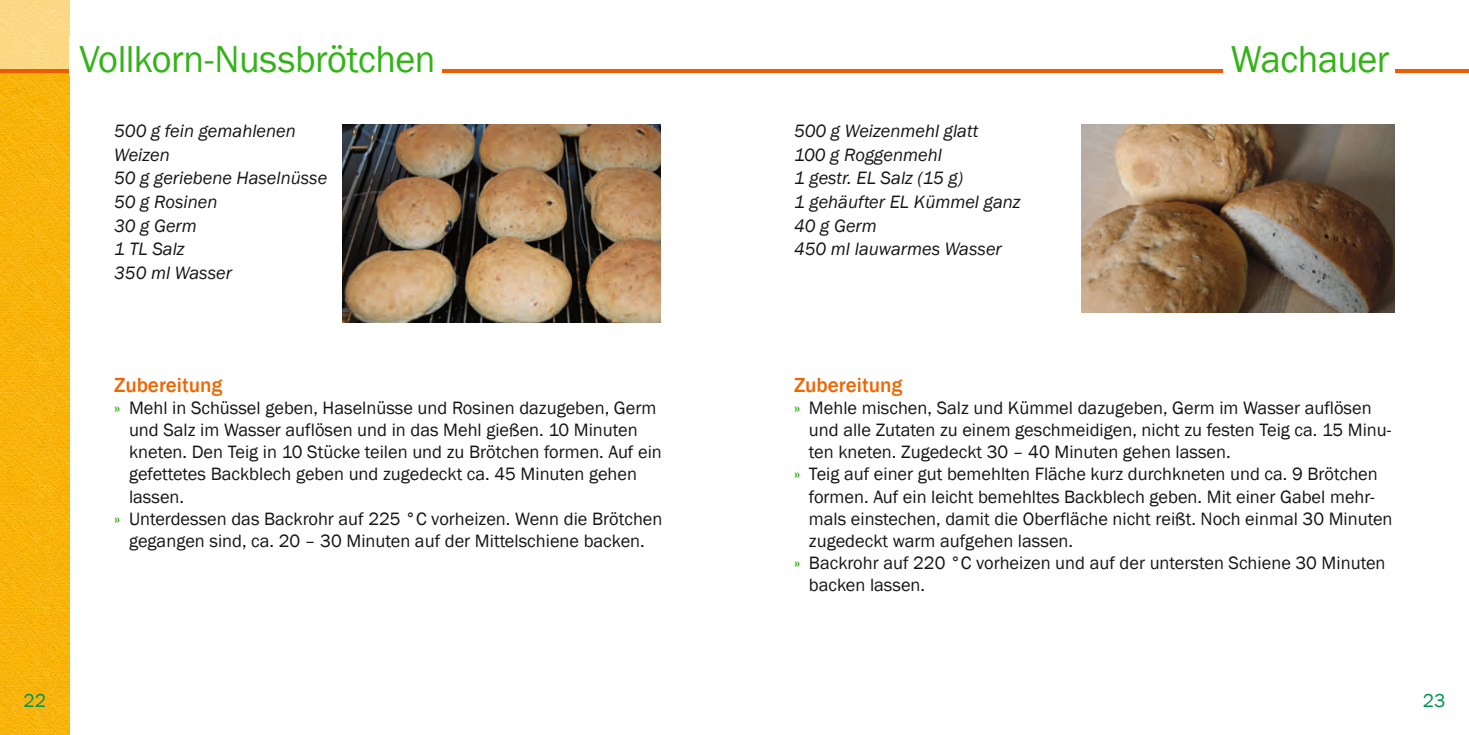
<style>
.page{position:relative;width:1469px;height:735px;background:#fff}
.page>*{position:absolute;margin:0;border:0;box-sizing:border-box;transform-origin:0 0}
.Abschnittsüberschrift{font:38.5px "Franklin Gothic";letter-spacing:-.01em;color:#33b318}
.t1{font:500 21px "Franklin Gothic";color:#f06500}
.t2{font:19.25px "Franklin Gothic";color:#00954d}
.Tipps{font:18.38px/22.1px "Franklin Gothic";color:#151513}
.t3{font:italic 18.38px/23.6px "Franklin Gothic";color:#151513}
.s1{font-weight:600;color:#33b318}
</style>
<div class="page">
<img style="left:0;top:0;width:69px;height:734px">
<hr style="left:0;top:69px;width:734px;height:4px;background:#f05a00">
<hr style="left:734px;top:69px;width:734px;height:4px;background:#f05a00">
<div style="left:69px;top:36px;width:372px;height:40px;background:#fff"></div>
<img style="left:342px;top:124px;width:318px;height:198px">
<div style="left:1223px;top:36px;width:171px;height:40px;background:#fff"></div>
<img style="left:1081px;top:124px;width:313px;height:189px">
<p class="Abschnittsüberschrift" style="left:79px;top:35px;width:358px">Vollkorn-Nussbrötchen</p>
<p class="t3" style="left:114px;top:119px;width:183px">500 g fein gemahlenen<br>Weizen</p>
<p class="t3" style="left:114px;top:167px;width:215px">50 g geriebene Haselnüsse</p>
<p class="t3" style="left:114px;top:190px;width:105px">50 g Rosinen</p>
<p class="t3" style="left:114px;top:214px;width:84px">30 g Germ</p>
<p class="t3" style="left:114px;top:237px;width:72px">1 TL Salz</p>
<p class="t3" style="left:114px;top:261px;width:119px">350 ml Wasser</p>
<p class="t1" style="left:114px;top:372px;width:110px">Zubereitung</p>
<p class="Tipps" style="left:129px;top:397px;width:534px;text-indent:-15px"><span class="s1">»</span> Mehl in Schüssel geben, Haselnüsse und Rosinen dazugeben, Germ und Salz im Wasser auflösen und in das Mehl gießen. 10 Minuten kneten. Den Teig in 10 Stücke teilen und zu Brötchen formen. Auf ein gefettetes Backblech geben und zugedeckt ca. 45 Minuten gehen lassen.</p>
<p class="Tipps" style="left:114px;top:507px;width:550px;text-align:center"><span class="s1">»</span> Unterdessen das Backrohr auf 225 °C vorheizen. Wenn die Brötchen gegangen sind, ca. 20 – 30 Minuten auf der Mittelschiene backen.</p>
<p class="t2" style="left:23px;top:688px;width:24px">22</p>
<p class="t3" style="left:794px;top:119px;width:186px">500 g Weizenmehl glatt</p>
<p class="t3" style="left:794px;top:143px;width:149px">100 g Roggenmehl</p>
<p class="t3" style="left:794px;top:167px;width:171px">1 gestr. EL Salz (15 g)</p>
<p class="t3" style="left:794px;top:190px;width:228px">1 gehäufter EL Kümmel ganz</p>
<p class="t3" style="left:794px;top:214px;width:84px">40 g Germ</p>
<p class="t3" style="left:794px;top:237px;width:209px">450 ml lauwarmes Wasser</p>
<p class="Abschnittsüberschrift" style="left:1230px;top:35px;width:160px">Wachauer</p>
<p class="t1" style="left:794px;top:372px;width:110px">Zubereitung</p>
<p class="Tipps" style="left:809px;top:397px;width:584px;text-indent:-15px"><span class="s1">»</span> Mehle mischen, Salz und Kümmel dazugeben, Germ im Wasser auflösen und alle Zutaten zu einem geschmeidigen, nicht zu festen Teig ca. 15 Minu&shy;ten kneten. Zugedeckt 30 – 40 Minuten gehen lassen.</p>
<p class="Tipps" style="left:809px;top:463px;width:585px;text-indent:-15px"><span class="s1">»</span> Teig auf einer gut bemehlten Fläche kurz durchkneten und ca. 9 Brötchen formen. Auf ein leicht bemehltes Backblech geben. Mit einer Gabel mehr&shy;mals einstechen, damit die Oberfläche nicht reißt. Noch einmal 30 Minuten zugedeckt warm aufgehen lassen.</p>
<p class="Tipps" style="left:809px;top:551px;width:578px;text-indent:-15px"><span class="s1">»</span> Backrohr auf 220 °C vorheizen und auf der untersten Schiene 30 Minuten backen lassen.</p>
<p class="t2" style="left:1422px;top:688px;width:24px">23</p>
</div>
